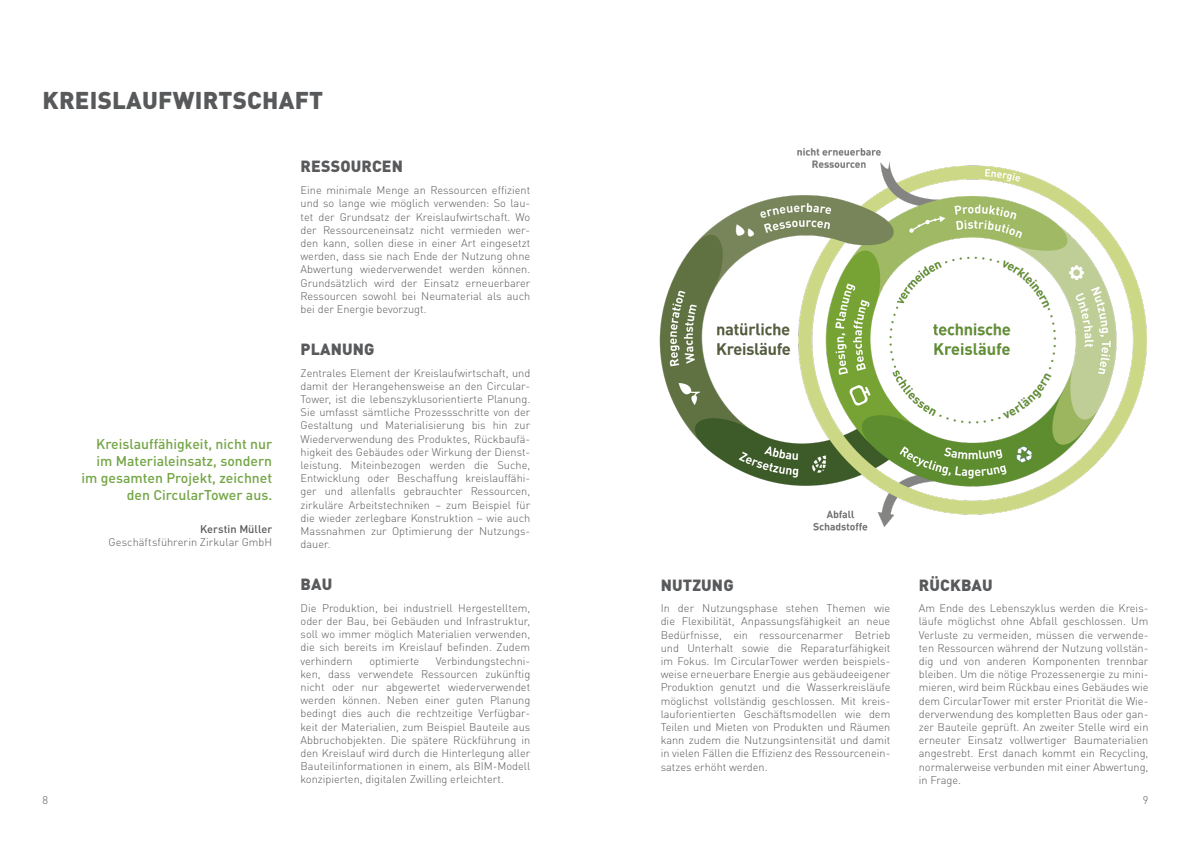
<style>
.page{position:relative;width:1191px;height:842px;background:#fff}
.page>*{position:absolute;margin:0;border:0;box-sizing:border-box;transform-origin:0 0}
.t1{font:900 24px "DINOT";letter-spacing:.01em;color:#58595b}
.t2{font:900 16px "DINOT";letter-spacing:.01em;color:#58595b}
.t3{font:500 14px/16.8px "DINOT";color:#73a545;text-align:right}
.t4{font:300 11px/13.2px "DINOT";color:#58595b;text-align:justify}
.t5{font:500 11px "DINOT";color:#58595b}
</style>
<div class="page">
<img style="left:659px;top:148px;width:488px;height:383px">
<h1 class="t1" style="left:43px;top:84px;width:282px">KREISLAUFWIRTSCHAFT</h1>
<p class="t3" style="left:82px;top:435px;width:192px">Kreislauffähigkeit, nicht nur im Materialeinsatz, sondern im gesamten Projekt, zeichnet den CircularTower aus.</p>
<p class="t5" style="left:200px;top:521px;width:74px">Kerstin Müller</p>
<p class="t4" style="left:109px;top:535px;width:165px">Geschäftsführerin Zirkular GmbH</p>
<h2 class="t2" style="left:301px;top:156px;width:104px">RESSOURCEN</h2>
<p class="t4" style="left:300px;top:183px;width:231px">Eine minimale Menge an Ressourcen effizient und so lange wie möglich verwenden: So lau&shy;tet der Grundsatz der Kreislaufwirtschaft. Wo der Ressourceneinsatz nicht vermieden wer&shy;den kann, sollen diese in einer Art eingesetzt werden, dass sie nach Ende der Nutzung ohne Abwertung wiederverwendet werden können.<br>Grundsätzlich wird der Einsatz erneuerbarer Ressourcen sowohl bei Neumaterial als auch bei der Energie bevorzugt.</p>
<h2 class="t2" style="left:301px;top:338px;width:75px">PLANUNG</h2>
<p class="t4" style="left:300px;top:366px;width:231px">Zentrales Element der Kreislaufwirtschaft, und damit der Herangehensweise an den Circular-Tower, ist die lebenszyklusorientierte Planung.<br>Sie umfasst sämtliche Prozessschritte von der Gestaltung und Materialisierung bis hin zur Wiederverwendung des Produktes, Rückbaufä&shy;higkeit des Gebäudes oder Wirkung der Dienst&shy;leistung. Miteinbezogen werden die Suche, Entwicklung oder Beschaffung kreislauffähi&shy;ger und allenfalls gebrauchter Ressourcen, zirkuläre Arbeitstechniken – zum Beispiel für die wieder zerlegbare Konstruktion – wie auch Massnahmen zur Optimierung der Nutzungs&shy;dauer.</p>
<h2 class="t2" style="left:301px;top:573px;width:33px">BAU</h2>
<p class="t4" style="left:300px;top:601px;width:231px">Die Produktion, bei industriell Hergestelltem, oder der Bau, bei Gebäuden und Infrastruktur, soll wo immer möglich Materialien verwenden, die sich bereits im Kreislauf befinden. Zudem verhindern</p>
<p class="t4" style="left:300px;top:654px;width:231px;text-indent:135px">Verbindungstechni&shy;ken, dass verwendete Ressourcen zukünftig nicht oder nur abgewertet wiederverwendet werden können. Neben einer guten Planung bedingt dies auch die rechtzeitige Verfügbar&shy;keit der Materialien, zum Beispiel Bauteile aus Abbruchobjekten. Die spätere Rückführung in den Kreislauf wird durch die Hinterlegung aller Bauteilinformationen in einem, als BIM-Modell konzipierten, digitalen Zwilling erleichtert.</p>
<p class="t4" style="left:369px;top:654px;width:51px">optimierte</p>
<h2 class="t2" style="left:661px;top:574px;width:74px">NUTZUNG</h2>
<p class="t4" style="left:660px;top:602px;width:231px">In der Nutzungsphase stehen Themen wie die Flexibilität, Anpassungsfähigkeit an neue Bedürfnisse, ein ressourcenarmer Betrieb und Unterhalt sowie die Reparaturfähigkeit im Fokus. Im CircularTower werden beispiels&shy;weise erneuerbare Energie aus gebäudeeigener Produktion genutzt und die Wasserkreisläufe möglichst vollständig geschlossen. Mit kreis&shy;lauforientierten Geschäftsmodellen wie dem Teilen und Mieten von Produkten und Räumen kann zudem die Nutzungsintensität und damit in vielen Fällen die Effizienz des Ressourcenein&shy;satzes erhöht werden.</p>
<h2 class="t2" style="left:919px;top:574px;width:75px">RÜCKBAU</h2>
<p class="t4" style="left:918px;top:602px;width:231px">Am Ende des Lebenszyklus werden die Kreis&shy;läufe möglichst ohne Abfall geschlossen. Um Verluste zu vermeiden, müssen die verwende&shy;ten Ressourcen während der Nutzung vollstän&shy;dig und von anderen Komponenten trennbar bleiben. Um die nötige Prozessenergie zu mini&shy;mieren, wird beim Rückbau eines Gebäudes wie dem CircularTower mit erster Priorität die Wie&shy;derverwendung des kompletten Baus oder gan&shy;zer Bauteile geprüft. An zweiter Stelle wird ein erneuter Einsatz vollwertiger Baumaterialien angestrebt. Erst danach kommt ein Recycling, normalerweise verbunden mit einer Abwertung, in Frage.</p>
<p class="t4" style="left:43px;top:793px;width:7px">8</p>
<p class="t4" style="left:1142px;top:793px;width:7px">9</p>
</div>
